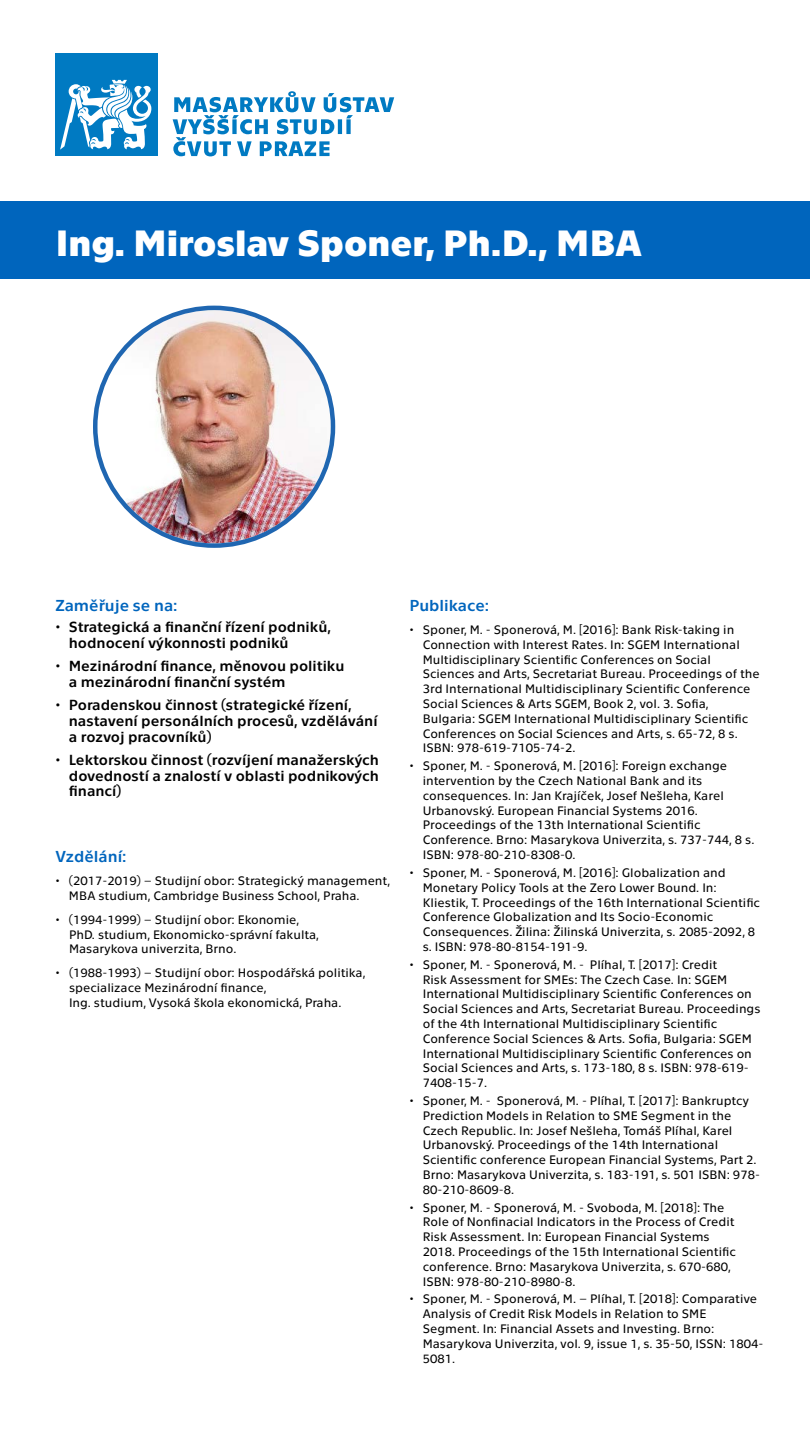
<style>
.page{position:relative;width:810px;height:1440px;background:#fff}
.page>*{position:absolute;margin:0;border:0;box-sizing:border-box;transform-origin:0 0}
.t1{font:700 37.5px "Technika";color:#fff}
.t2{font:16.27px "Technika";color:#0065bd}
.t3{font:15px/15.8px "Technika";color:#000}
.t4{font:12.6px/14.8px "Technika";color:#000}
</style>
<div class="page">
<div style="left:0;top:201px;width:810px;height:77px;background:#0065bd"></div>
<div style="left:56px;top:53px;width:102px;height:103px;background:#007ac2"></div>
<svg style="left:60px;top:80px;width:91px;height:70px"></svg>
<svg style="left:173px;top:91px;width:221px;height:65px"></svg>
<svg style="left:95px;top:308px;width:238px;height:238px;fill:#1f66b1"></svg>
<img style="left:97px;top:310px;width:234px;height:233px;border-radius:117px">
<h1 class="t1" style="left:55px;top:216px;width:588px">Ing. Miroslav Sponer, Ph.D., MBA</h1>
<p class="t2" style="left:56px;top:594px;width:124px">Zaměřuje se na:</p>
<p class="t3" style="left:69px;top:618px;width:263px;text-indent:-13px">• Strategická a finanční řízení podniků, hodnocení výkonnosti podniků</p>
<p class="t3" style="left:69px;top:657px;width:277px;text-indent:-13px">• Mezinárodní finance, měnovou politiku a mezinárodní finanční systém</p>
<p class="t3" style="left:69px;top:696px;width:310px;text-indent:-13px">• Poradenskou činnost (strategické řízení, nastavení personálních procesů, vzdělávání a rozvoj pracovníků)</p>
<p class="t3" style="left:69px;top:751px;width:312px;text-align:justify;text-indent:-13px">• Lektorskou činnost (rozvíjení manažerských dovedností a znalostí v oblasti podnikových financí)</p>
<p class="t2" style="left:56px;top:845px;width:73px">Vzdělání:</p>
<p class="t4" style="left:69px;top:873px;width:323px;text-indent:-13px">• (2017-2019) – Studijní obor: Strategický management,<br>MBA studium, Cambridge Business School, Praha.</p>
<p class="t4" style="left:69px;top:911px;width:251px;text-indent:-14px">• (1994-1999) – Studijní obor: Ekonomie,<br>PhD. studium, Ekonomicko-správní fakulta,<br>Masarykova univerzita, Brno.</p>
<p class="t4" style="left:69px;top:965px;width:298px;text-indent:-13px">• (1988-1993) – Studijní obor: Hospodářská politika, specializace Mezinárodní finance,<br>Ing. studium, Vysoká škola ekonomická, Praha.</p>
<p class="t2" style="left:409px;top:594px;width:81px">Publikace:</p>
<p class="t4" style="left:423px;top:621px;width:338px;text-indent:-13px">• Sponer, M. - Sponerová, M. [2016]: Bank Risk-taking in Connection with Interest Rates. In: SGEM International Multidisciplinary Scientific Conferences on Social Sciences and Arts, Secretariat Bureau. Proceedings of the 3rd International Multidisciplinary Scientific Conference Social Sciences &amp; Arts SGEM, Book 2, vol. 3. Sofia, Bulgaria: SGEM International Multidisciplinary Scientific Conferences on Social Sciences and Arts, s. 65-72, 8 s.<br>ISBN: 978-619-7105-74-2.</p>
<p class="t4" style="left:423px;top:758px;width:333px;text-indent:-13px">• Sponer, M. - Sponerová, M. [2016]: Foreign exchange intervention by the Czech National Bank and its consequences. In: Jan Krajíček, Josef Nešleha, Karel Urbanovský. European Financial Systems 2016.<br>Proceedings of the 13th International Scientific Conference. Brno: Masarykova Univerzita, s. 737-744, 8 s.<br>ISBN: 978-80-210-8308-0.</p>
<p class="t4" style="left:423px;top:864px;width:339px;text-indent:-13px">• Sponer, M. - Sponerová, M. [2016]: Globalization and Monetary Policy Tools at the Zero Lower Bound. In:<br>Kliestik, T. Proceedings of the 16th International Scientific Conference Globalization and Its Socio-Economic Consequences. Žilina: Žilinská Univerzita, s. 2085-2092, 8 s. ISBN: 978-80-8154-191-9.</p>
<p class="t4" style="left:423px;top:956px;width:339px;text-indent:-13px">• Sponer, M. - Sponerová, M. - Plíhal, T. [2017]: Credit<br>Risk Assessment for SMEs: The Czech Case. In: SGEM International Multidisciplinary Scientific Conferences on Social Sciences and Arts, Secretariat Bureau. Proceedings of the 4th International Multidisciplinary Scientific Conference Social Sciences &amp; Arts. Sofia, Bulgaria: SGEM International Multidisciplinary Scientific Conferences on Social Sciences and Arts, s. 173-180, 8 s. ISBN: 978-619- 7408-15-7.</p>
<p class="t4" style="left:423px;top:1092px;width:339px;text-indent:-13px">• Sponer, M. - Sponerová, M. - Plíhal, T. [2017]: Bankruptcy Prediction Models in Relation to SME Segment in the Czech Republic. In: Josef Nešleha, Tomáš Plíhal, Karel Urbanovský. Proceedings of the 14th International Scientific conference European Financial Systems, Part 2.<br>Brno: Masarykova Univerzita, s. 183-191, s. 501 ISBN: 978- 80-210-8609-8.</p>
<p class="t4" style="left:423px;top:1199px;width:315px;text-indent:-13px">• Sponer, M. - Sponerová, M. - Svoboda, M. [2018]: The Role of Nonfinacial Indicators in the Process of Credit Risk Assessment. In: European Financial Systems 2018. Proceedings of the 15th International Scientific conference. Brno: Masarykova Univerzita, s. 670-680, ISBN: 978-80-210-8980-8.</p>
<p class="t4" style="left:423px;top:1291px;width:342px;text-indent:-13px">• Sponer, M. - Sponerová, M. – Plíhal, T. [2018]: Comparative Analysis of Credit Risk Models in Relation to SME Segment. In: Financial Assets and Investing. Brno:<br>Masarykova Univerzita, vol. 9, issue 1, s. 35-50, ISSN: 1804- 5081.</p>
</div>
